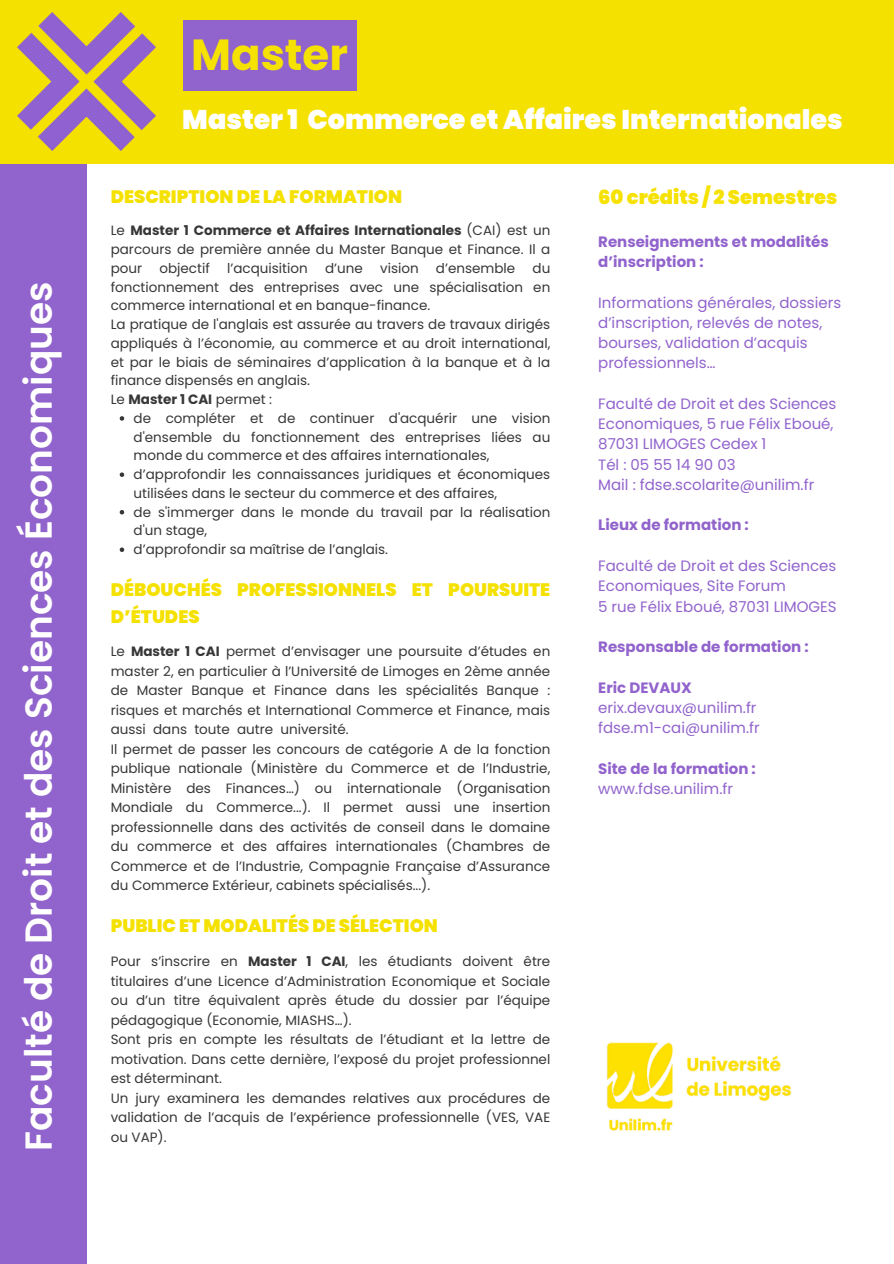
<style>
.page{position:relative;width:894px;height:1264px;background:#fff}
.page>*{position:absolute;margin:0;border:0;box-sizing:border-box;transform-origin:0 0}
.t1{font:700 43.5px "Poppins";color:#f6e202}
.t2{font:600 37.5px "Poppins";color:#fff}
.t3{font:900 27px "Poppins";color:#fff}
.t4{font:900 19.5px "Poppins";color:#f6e202}
.t5{font:900 18px/26.2px "Poppins";color:#f5e100}
.t6{font:15px/20.2px "Poppins";color:#9163cc}
.t7{font:700 15px/20.2px "Poppins";color:#9163cc}
.t8{font:13.5px/19.5px "Poppins";color:#373737;text-align:justify}
.t9{font:700 13.5px "Poppins";color:#373737}
.s1{font-weight:700}
.s2{font-weight:400}
</style>
<div class="page">
<div style="left:1px;top:151px;width:86px;height:1112px;background:#9163cc"></div>
<div style="left:0;top:0;width:893px;height:163px;background:#f5e100"></div>
<img style="left:17px;top:12px;width:139px;height:139px">
<img style="left:607px;top:1042px;width:185px;height:89px">
<svg style="left:120px;top:416px;width:4px;height:4px"></svg>
<svg style="left:120px;top:472px;width:4px;height:5px"></svg>
<svg style="left:120px;top:510px;width:4px;height:4px"></svg>
<svg style="left:120px;top:547px;width:4px;height:5px"></svg>
<div style="left:183px;top:20px;width:173px;height:70px;background:#9163cc"></div>
<h5 class="t2" style="left:13px;top:1150px;width:870px;rotate:-90deg">Faculté de Droit et des Sciences Économiques</h5>
<p class="t1" style="left:191px;top:24px;width:158px">Master</p>
<h3 class="t3" style="left:182px;top:101px;width:661px">Master 1 Commerce et Affaires Internationales</h3>
<h2 class="t5" style="left:111px;top:184px;width:293px">DESCRIPTION DE LA FORMATION</h2>
<h4 class="t8" style="left:111px;top:221px;width:441px;line-height:18.8px">Le <span class="s1">Master 1 Commerce et Affaires Internationales</span> (CAI) est un parcours de première année du Master Banque et Finance. Il a pour</h4>
<h4 class="t8" style="left:159px;top:258px;width:52px">objectif</h4>
<h4 class="t8" style="left:227px;top:258px;width:82px">l’acquisition</h4>
<h4 class="t8" style="left:325px;top:258px;width:39px">d’une</h4>
<h4 class="t8" style="left:380px;top:258px;width:40px">vision</h4>
<h4 class="t8" style="left:436px;top:258px;width:81px">d’ensemble</h4>
<h4 class="t8" style="left:111px;top:259px;width:441px;line-height:18.8px;text-indent:422px">du fonctionnement des entreprises avec une spécialisation en commerce international et en banque-finance.</h4>
<p class="t8" style="left:111px;top:315px;width:441px;line-height:18.8px">La pratique de l'anglais est assurée au travers de travaux dirigés appliqués à l’économie, au commerce et au droit international, et par le biais de séminaires d’application à la banque et à la finance dispensés en anglais.</p>
<p class="t9" style="left:111px;top:390px;width:163px"><span class="s2">Le</span> Master 1 CAI <span class="s2">permet :</span></p>
<p class="t8" style="left:134px;top:409px;width:418px;line-height:18.8px">de compléter et de continuer d'acquérir une vision d'ensemble du fonctionnement des entreprises liées au monde du commerce et des affaires internationales,</p>
<p class="t8" style="left:134px;top:465px;width:418px;line-height:18.8px">d’approfondir les connaissances juridiques et économiques utilisées dans le secteur du commerce et des affaires,</p>
<p class="t8" style="left:134px;top:502px;width:418px;line-height:18.8px">de s'immerger dans le monde du travail par la réalisation d'un stage,</p>
<p class="t8" style="left:134px;top:539px;width:256px">d’approfondir sa maîtrise de l’anglais.</p>
<p class="t5" style="left:111px;top:577px;width:441px">DÉBOUCHÉS PROFESSIONNELS ET POURSUITE<br>D’ÉTUDES</p>
<h4 class="t8" style="left:111px;top:641px;width:441px">Le <span class="s1">Master 1 CAI</span> permet d’envisager une poursuite d’études en master 2, en particulier à l’Université de Limoges en 2ème année de Master Banque et Finance dans les spécialités Banque : risques et marchés et International Commerce et Finance, mais aussi dans toute autre université.</h4>
<p class="t8" style="left:111px;top:739px;width:441px">Il permet de passer les concours de catégorie A de la fonction publique nationale (Ministère du Commerce et de l’Industrie, Ministère des Finances…) ou internationale (Organisation Mondiale du Commerce...). Il permet aussi une insertion professionnelle dans des activités de conseil dans le domaine du commerce et des affaires internationales (Chambres de Commerce et de l’Industrie, Compagnie Française d’Assurance du Commerce Extérieur, cabinets spécialisés...).</p>
<p class="t5" style="left:111px;top:913px;width:328px">PUBLIC ET MODALITÉS DE SÉLECTION</p>
<h4 class="t8" style="left:111px;top:951px;width:441px">Pour s’inscrire en <span class="s1">Master 1 CAI</span>, les étudiants doivent être titulaires d’une Licence d’Administration Economique et Sociale ou d’un titre équivalent après étude du dossier par l’équipe pédagogique (Economie, MIASHS…).</h4>
<p class="t8" style="left:111px;top:1029px;width:441px">Sont pris en compte les résultats de l’étudiant et la lettre de motivation. Dans cette dernière, l’exposé du projet professionnel est déterminant.</p>
<p class="t8" style="left:111px;top:1088px;width:441px">Un jury examinera les demandes relatives aux procédures de validation de l’acquis de l’expérience professionnelle (VES, VAE ou VAP).</p>
<h6 class="t4" style="left:598px;top:183px;width:240px">60 crédits / 2 Semestres</h6>
<p class="t7" style="left:598px;top:231px;width:232px">Renseignements et modalités d’inscription :</p>
<p class="t6" style="left:598px;top:292px;width:244px">Informations générales, dossiers d’inscription, relevés de notes, bourses, validation d’acquis professionnels…</p>
<p class="t6" style="left:598px;top:393px;width:239px">Faculté de Droit et des Sciences<br>Economiques, 5 rue Félix Eboué,<br>87031 LIMOGES Cedex 1</p>
<p class="t6" style="left:598px;top:454px;width:139px">Tél : 05 55 14 90 03</p>
<h6 class="t6" style="left:598px;top:474px;width:217px">Mail : fdse.scolarite@unilim.fr</h6>
<p class="t7" style="left:598px;top:515px;width:152px">Lieux de formation :</p>
<p class="t6" style="left:598px;top:555px;width:239px">Faculté de Droit et des Sciences<br>Economiques, Site Forum</p>
<h6 class="t6" style="left:598px;top:596px;width:240px">5 rue Félix Eboué, 87031 LIMOGES</h6>
<p class="t7" style="left:598px;top:636px;width:212px">Responsable de formation :</p>
<p class="t7" style="left:598px;top:677px;width:95px">Eric DEVAUX</p>
<p class="t6" style="left:598px;top:697px;width:160px">erix.devaux@unilim.fr</p>
<p class="t6" style="left:598px;top:717px;width:163px">fdse.m1-cai@unilim.fr</p>
<p class="t7" style="left:598px;top:758px;width:159px">Site de la formation : <span class="s2">www.fdse.unilim.fr</span></p>
</div>
